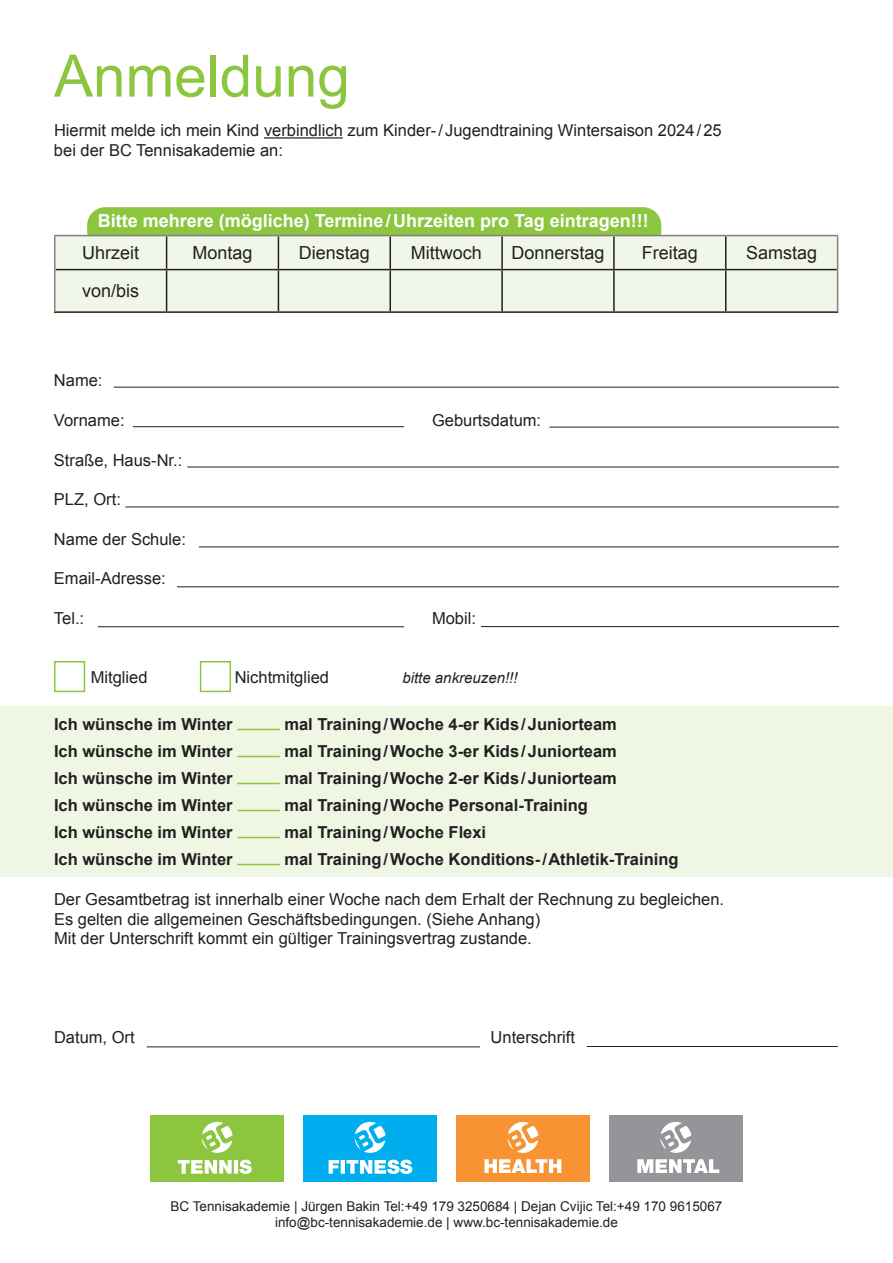
<style>
.page{position:relative;width:893px;height:1263px;background:#fff}
.page>*{position:absolute;margin:0;border:0;box-sizing:border-box;transform-origin:0 0}
.t1{font:58.5px "Arial";color:#8bc63e}
.t2{font:18px "Arial";color:#231f20}
.t3{font:700 18px "Arial";color:#fff}
.t4{font:16.5px/19.8px "Arial";color:#231f20}
.t5{font:700 16.5px "Arial";color:#231f20}
.t6{font:italic 15px "Arial";color:#231f20}
.t7{font:13.5px/16.2px "Arial";color:#231f20;text-align:center}
</style>
<div class="page">
<div style="left:0;top:706px;width:893px;height:170px;background:#eff6e4"></div>
<hr style="left:264px;top:137px;width:79px;height:2px;background:#231f20">
<hr style="left:237px;top:729px;width:43px;height:1px;background:#8bc63e">
<hr style="left:237px;top:756px;width:43px;height:1px;background:#8bc63e">
<hr style="left:237px;top:783px;width:43px;height:1px;background:#8bc63e">
<hr style="left:237px;top:810px;width:43px;height:1px;background:#8bc63e">
<hr style="left:237px;top:837px;width:43px;height:1px;background:#8bc63e">
<hr style="left:237px;top:864px;width:43px;height:1px;background:#8bc63e">
<hr style="left:114px;top:387px;width:725px;height:1px;background:#231f20">
<hr style="left:549px;top:427px;width:290px;height:1px;background:#231f20">
<hr style="left:133px;top:426px;width:271px;height:1px;background:#231f20">
<hr style="left:147px;top:1046px;width:333px;height:1px;background:#231f20">
<hr style="left:587px;top:1046px;width:251px;height:1px;background:#231f20">
<hr style="left:187px;top:467px;width:652px;height:1px;background:#231f20">
<hr style="left:125px;top:507px;width:714px;height:1px;background:#231f20">
<hr style="left:199px;top:547px;width:640px;height:1px;background:#231f20">
<hr style="left:177px;top:586px;width:662px;height:1px;background:#231f20">
<hr style="left:98px;top:626px;width:306px;height:1px;background:#231f20">
<hr style="left:481px;top:626px;width:358px;height:1px;background:#231f20">
<div style="left:54px;top:661px;width:31px;height:31px;border:2px solid #8bc63e"></div>
<div style="left:200px;top:661px;width:31px;height:31px;border:2px solid #8bc63e"></div>
<div style="left:151px;top:1115px;width:133px;height:67px;background:#8bc63e"></div>
<div style="left:303px;top:1115px;width:134px;height:67px;background:#00aeef"></div>
<div style="left:456px;top:1115px;width:133px;height:66px;background:#f79332"></div>
<div style="left:609px;top:1115px;width:133px;height:66px;background:#939598"></div>
<svg style="left:178px;top:1160px;width:74px;height:14px"></svg>
<svg style="left:329px;top:1160px;width:83px;height:14px"></svg>
<svg style="left:484px;top:1159px;width:77px;height:14px"></svg>
<svg style="left:202px;top:1122px;width:31px;height:31px"></svg>
<svg style="left:355px;top:1122px;width:30px;height:31px"></svg>
<svg style="left:507px;top:1122px;width:31px;height:31px"></svg>
<svg style="left:660px;top:1122px;width:31px;height:31px"></svg>
<svg style="left:637px;top:1159px;width:82px;height:14px"></svg>
<div style="left:87px;top:207px;width:574px;height:43px;background:#8bc63e;border-radius:18px"></div>
<div style="left:56px;top:236px;width:781px;height:75px;background:#f1f7e8"></div>
<hr style="left:166px;top:236px;width:1px;height:33px;background:#231f20">
<hr style="left:278px;top:236px;width:1px;height:33px;background:#231f20">
<hr style="left:389px;top:236px;width:2px;height:33px;background:#231f20">
<hr style="left:501px;top:236px;width:2px;height:33px;background:#231f20">
<hr style="left:613px;top:236px;width:2px;height:33px;background:#231f20">
<hr style="left:725px;top:236px;width:1px;height:33px;background:#231f20">
<hr style="left:56px;top:269px;width:111px;height:1px;background:#231f20">
<hr style="left:167px;top:269px;width:111px;height:1px;background:#231f20">
<hr style="left:166px;top:270px;width:1px;height:41px;background:#231f20">
<hr style="left:278px;top:269px;width:112px;height:1px;background:#231f20">
<hr style="left:278px;top:270px;width:1px;height:41px;background:#231f20">
<hr style="left:390px;top:269px;width:112px;height:1px;background:#231f20">
<hr style="left:389px;top:270px;width:2px;height:41px;background:#231f20">
<hr style="left:502px;top:269px;width:112px;height:1px;background:#231f20">
<hr style="left:501px;top:270px;width:2px;height:41px;background:#231f20">
<hr style="left:614px;top:269px;width:112px;height:1px;background:#231f20">
<hr style="left:613px;top:270px;width:2px;height:41px;background:#231f20">
<hr style="left:726px;top:269px;width:111px;height:1px;background:#231f20">
<hr style="left:725px;top:270px;width:1px;height:41px;background:#231f20">
<hr style="left:54px;top:311px;width:113px;height:2px;background:#231f20">
<hr style="left:167px;top:311px;width:111px;height:2px;background:#231f20">
<hr style="left:278px;top:311px;width:112px;height:2px;background:#231f20">
<hr style="left:390px;top:311px;width:112px;height:2px;background:#231f20">
<hr style="left:502px;top:311px;width:112px;height:2px;background:#231f20">
<hr style="left:614px;top:311px;width:112px;height:2px;background:#231f20">
<hr style="left:726px;top:311px;width:112px;height:2px;background:#231f20">
<hr style="left:54px;top:235px;width:113px;height:1px;background:#808285">
<hr style="left:54px;top:236px;width:2px;height:34px;background:#808285">
<hr style="left:167px;top:235px;width:111px;height:1px;background:#808285">
<hr style="left:278px;top:235px;width:112px;height:1px;background:#808285">
<hr style="left:390px;top:235px;width:112px;height:1px;background:#808285">
<hr style="left:502px;top:235px;width:112px;height:1px;background:#808285">
<hr style="left:614px;top:235px;width:112px;height:1px;background:#808285">
<hr style="left:726px;top:235px;width:112px;height:1px;background:#808285">
<hr style="left:837px;top:236px;width:1px;height:34px;background:#808285">
<hr style="left:54px;top:270px;width:2px;height:41px;background:#808285">
<hr style="left:837px;top:270px;width:1px;height:41px;background:#808285">
<h1 class="t1" style="left:54px;top:38px;width:297px">Anmeldung</h1>
<p class="t4" style="left:54px;top:121px;width:669px">Hiermit melde ich mein Kind verbindlich zum Kinder-/ Jugendtraining Wintersaison 2024/25 bei der BC Tennisakademie an:</p>
<p class="t3" style="left:98px;top:208px;width:552px">Bitte mehrere (mögliche) Termine/Uhrzeiten pro Tag eintragen!!!</p>
<p class="t2" style="left:82px;top:241px;width:59px">Uhrzeit</p>
<p class="t2" style="left:192px;top:241px;width:62px">Montag</p>
<p class="t2" style="left:299px;top:241px;width:73px">Dienstag</p>
<p class="t2" style="left:411px;top:241px;width:73px">Mittwoch</p>
<p class="t2" style="left:511px;top:241px;width:95px">Donnerstag</p>
<p class="t2" style="left:642px;top:241px;width:58px">Freitag</p>
<p class="t2" style="left:746px;top:241px;width:73px">Samstag</p>
<p class="t2" style="left:82px;top:279px;width:59px">von/bis</p>
<p class="t4" style="left:54px;top:371px;width:50px">Name:</p>
<p class="t4" style="left:54px;top:410px;width:72px">Vorname:</p>
<p class="t4" style="left:432px;top:410px;width:111px">Geburtsdatum:</p>
<p class="t4" style="left:54px;top:450px;width:130px">Straße, Haus-Nr.:</p>
<p class="t4" style="left:54px;top:490px;width:68px">PLZ, Ort:</p>
<p class="t4" style="left:54px;top:529px;width:134px">Name der Schule:</p>
<p class="t4" style="left:54px;top:569px;width:113px">Email-Adresse:</p>
<p class="t4" style="left:54px;top:608px;width:32px">Tel.:</p>
<p class="t4" style="left:432px;top:608px;width:46px">Mobil:</p>
<p class="t4" style="left:91px;top:668px;width:58px">Mitglied</p>
<p class="t4" style="left:235px;top:668px;width:96px">Nichtmitglied</p>
<p class="t6" style="left:402px;top:668px;width:117px">bitte ankreuzen!!!</p>
<p class="t5" style="left:54px;top:713px;width:180px">Ich wünsche im Winter</p>
<p class="t5" style="left:284px;top:713px;width:334px">mal Training/Woche 4-er Kids/Juniorteam</p>
<p class="t5" style="left:54px;top:740px;width:180px">Ich wünsche im Winter</p>
<p class="t5" style="left:284px;top:740px;width:334px">mal Training/Woche 3-er Kids/Juniorteam</p>
<p class="t5" style="left:54px;top:767px;width:180px">Ich wünsche im Winter</p>
<p class="t5" style="left:284px;top:767px;width:334px">mal Training/Woche 2-er Kids/Juniorteam</p>
<p class="t5" style="left:54px;top:794px;width:180px">Ich wünsche im Winter</p>
<p class="t5" style="left:284px;top:794px;width:305px">mal Training/Woche Personal-Training</p>
<p class="t5" style="left:54px;top:821px;width:180px">Ich wünsche im Winter</p>
<p class="t5" style="left:284px;top:821px;width:203px">mal Training/Woche Flexi</p>
<p class="t5" style="left:54px;top:848px;width:180px">Ich wünsche im Winter</p>
<p class="t5" style="left:284px;top:848px;width:396px">mal Training/Woche Konditions-/Athletik-Training</p>
<p class="t4" style="left:54px;top:889px;width:672px">Der Gesamtbetrag ist innerhalb einer Woche nach dem Erhalt der Rechnung zu begleichen.<br>Es gelten die allgemeinen Geschäftsbedingungen. (Siehe Anhang)<br>Mit der Unterschrift kommt ein gültiger Trainingsvertrag zustande.</p>
<p class="t4" style="left:54px;top:1028px;width:82px">Datum, Ort</p>
<p class="t4" style="left:491px;top:1028px;width:86px">Unterschrift</p>
<p class="t7" style="left:171px;top:1198px;width:553px">BC Tennisakademie | Jürgen Bakin Tel:+49 179 3250684 | Dejan Cvijic Tel:+49 170 9615067 info@bc-tennisakademie.de | www.bc-tennisakademie.de</p>
</div>
